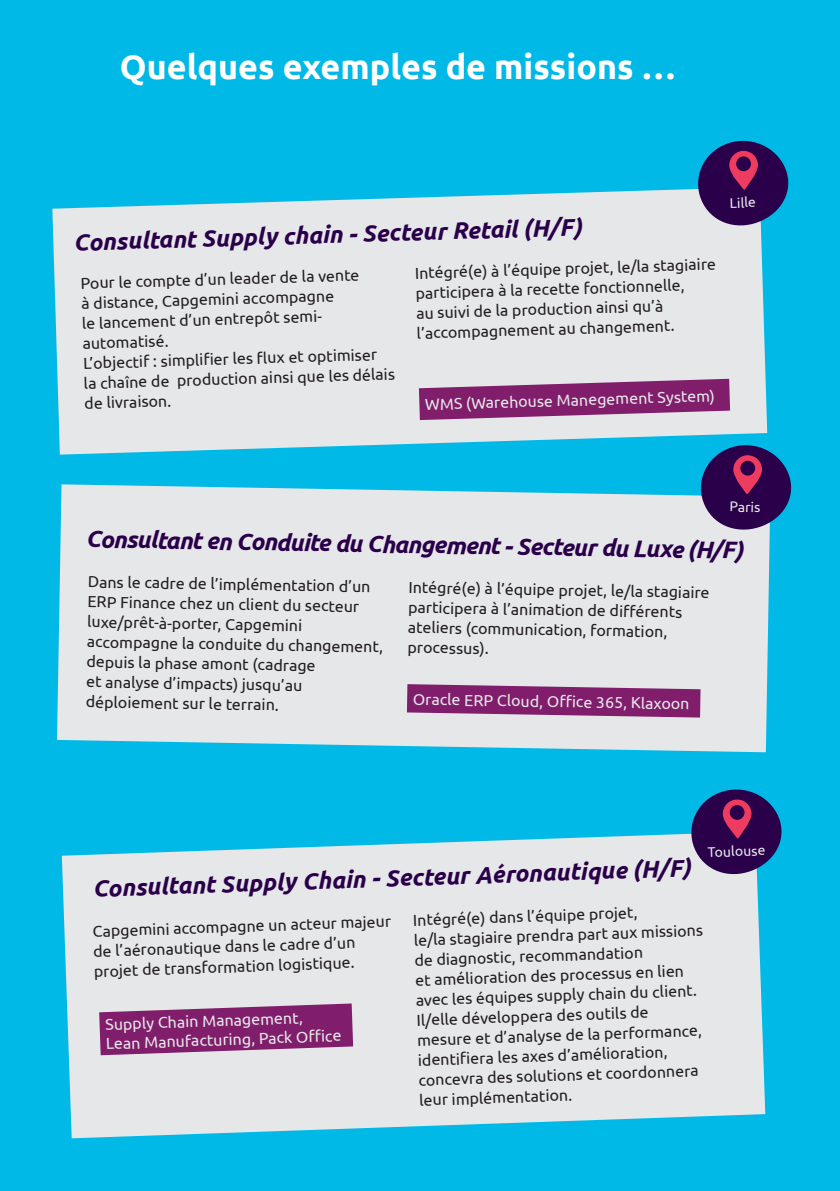
<style>
.page{position:relative;width:840px;height:1191px;background:#fff}
.page>*{position:absolute;margin:0;border:0;box-sizing:border-box;transform-origin:0 0}
.t1{font:700 34px "Ubuntu";color:#fff}
.t2{font:italic 700 24px "Ubuntu";color:#2a004a}
.t3{font:16px/20px "Ubuntu";color:#231f20}
.t4{font:16px/19.2px "Ubuntu";color:#e6e7e9}
.t5{font:14px "Ubuntu";color:#e6e7e9}
</style>
<div class="page">
<div style="left:0;top:0;width:839px;height:1191px;background:#00b9e7"></div>
<svg style="left:52px;top:189px;width:714px;height:265px;background:#d3e3e8"></svg>
<div style="left:57px;top:484px;width:712px;height:268px;background:#e6e7e9"></div>
<svg style="left:62px;top:834px;width:702px;height:304px;background:#d2e3e8"></svg>
<svg style="left:418px;top:379px;width:311px;height:41px;background:#974b88"></svg>
<svg style="left:406px;top:684px;width:294px;height:33px;background:#8f3b7e"></svg>
<svg style="left:99px;top:1003px;width:254px;height:52px;background:#924182"></svg>
<svg style="left:694px;top:439px;width:98px;height:96px"></svg>
<svg style="left:684px;top:789px;width:98px;height:90px"></svg>
<svg style="left:691px;top:140px;width:98px;height:91px"></svg>
<p class="t1" style="left:120px;top:46px;width:557px">Quelques exemples de missions …</p>
<p class="t2" style="left:73px;top:229px;width:509px;rotate:-2deg">Consultant Supply chain - Secteur Retail (H/F)</p>
<p class="t3" style="left:80px;top:273px;width:280px;rotate:-2deg">Pour le compte d’un leader de la vente à distance, Capgemini accompagne<br>le lancement d’un entrepôt semi&shy;automatisé.</p>
<p class="t3" style="left:83px;top:353px;width:313px;rotate:-2deg">L’objectif : simplifi er les fl ux et optimiser<br>la chaîne de production ainsi que les délais de livraison.</p>
<p class="t3" style="left:414px;top:263px;width:303px;rotate:-2deg">Intégré(e) à l’équipe projet, le/la stagiaire participera à la recette fonctionnelle,<br>au suivi de la production ainsi qu’à l’accompagnement au changement.</p>
<p class="t4" style="left:424px;top:395px;width:291px;rotate:-2deg">WMS (Warehouse Manegement System)</p>
<p class="t5" style="left:729px;top:194px;width:28px;rotate:-2deg">Lille</p>
<p class="t5" style="left:729px;top:498px;width:32px;rotate:1deg">Paris</p>
<p class="t2" style="left:86px;top:524px;width:658px;rotate:1deg">Consultant en Conduite du Changement - Secteur du Luxe (H/F)</p>
<p class="t3" style="left:88px;top:571px;width:297px;rotate:1deg">Dans le cadre de l’implémentation d’un ERP Finance chez un client du secteur luxe/prêt-à-porter, Capgemini accompagne la conduite du changement, depuis la phase amont (cadrage<br>et analyse d’impacts) jusqu’au déploiement sur le terrain.</p>
<p class="t3" style="left:408px;top:576px;width:302px;rotate:1deg">Intégré(e) à l’équipe projet, le/la stagiaire participera à l’animation de diff érents ateliers (communication, formation, processus).</p>
<p class="t4" style="left:413px;top:689px;width:278px;rotate:1deg">Oracle ERP Cloud, Offi ce 365, Klaxoon</p>
<p class="t2" style="left:92px;top:874px;width:600px;rotate:-2deg">Consultant Supply Chain - Secteur Aéronautique (H/F)</p>
<p class="t5" style="left:707px;top:843px;width:59px;rotate:-2deg">Toulouse</p>
<p class="t3" style="left:92px;top:921px;width:300px;rotate:-2deg">Capgemini accompagne un acteur majeur de l’aéronautique dans le cadre d’un projet de transformation logistique.</p>
<p class="t3" style="left:412px;top:909px;width:291px;rotate:-2deg">Intégré(e) dans l’équipe projet,<br>le/la stagiaire prendra part aux missions de diagnostic, recommandation<br>et amélioration des processus en lien avec les équipes supply chain du client.<br>Il/elle développera des outils de mesure et d’analyse de la performance, identifi era les axes d’amélioration, concevra des solutions et coordonnera leur implémentation.</p>
<p class="t4" style="left:105px;top:1014px;width:237px;rotate:-2deg">Supply Chain Management,<br>Lean Manufacturing, Pack Offi ce</p>
</div>
